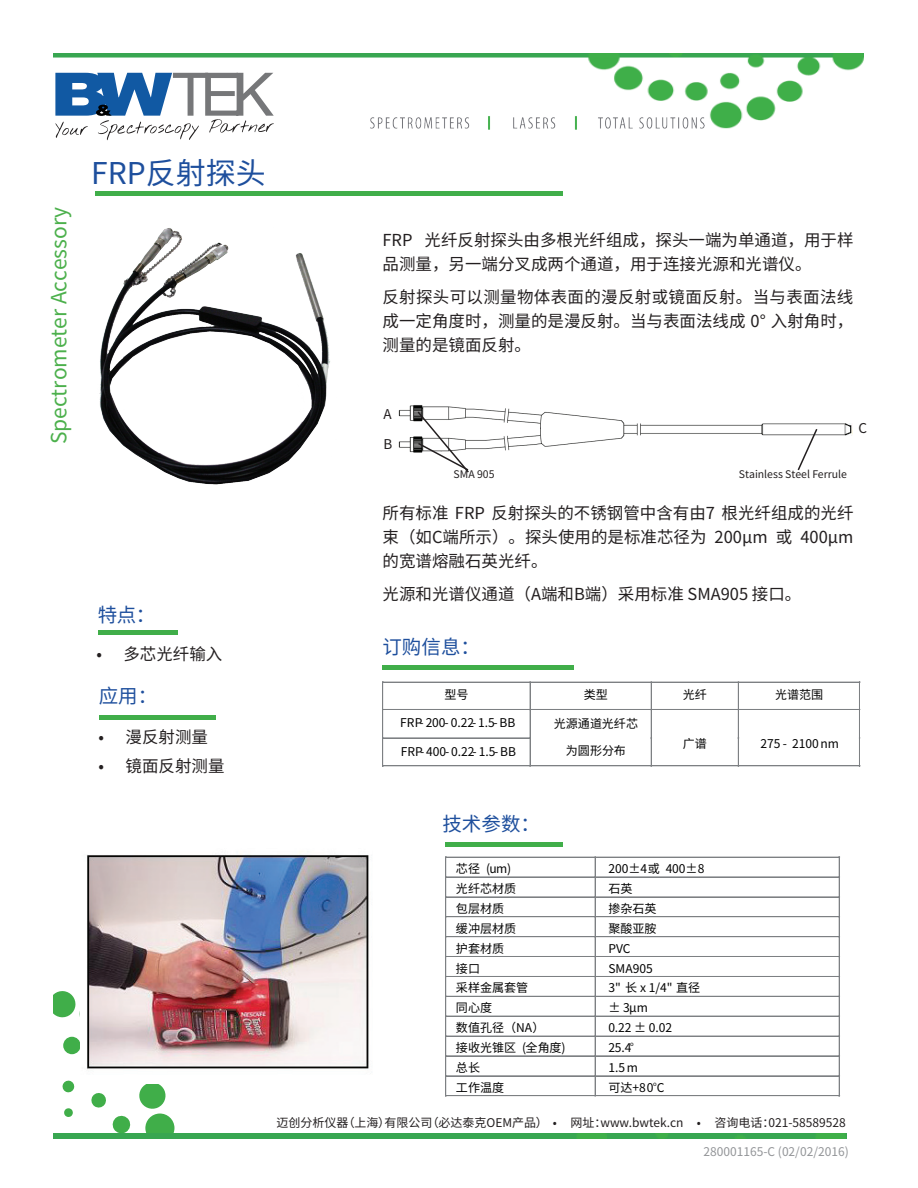
<style>
.page{position:relative;width:918px;height:1188px;background:#fff}
.page>*{position:absolute;margin:0;border:0;box-sizing:border-box;transform-origin:0 0}
.t1{font:30px "Source Han Sans CN";color:#1e4f9d}
.t2{font:21px "Source Han Sans CN";color:#4cb04c}
.t3{font:19.5px "Source Han Sans CN";letter-spacing:.005em;color:#1e4f9d}
.t4{font:16.5px/24px "Source Han Sans CN";color:#231f20;text-align:justify}
.t5{font:13.5px "Source Han Sans CN";color:#231f20}
.t6{font:12px "Source Han Sans CN";color:#030303}
.t7{font:12px "Source Han Sans CN";color:#231f20}
.t8{font:12px "Source Han Sans CN";color:#939598}
.t9{font:10.5px "Source Han Sans CN";color:#231f20}
.t10{font:6px "Source Han Sans CN";color:#030303}
</style>
<div class="page">
<div style="left:99px;top:715px;width:117px;height:5px;background:#40ae49"></div>
<div style="left:98px;top:630px;width:80px;height:5px;background:#40ae49"></div>
<svg style="left:63px;top:1037px;width:18px;height:17px"></svg>
<svg style="left:62px;top:1039px;width:113px;height:95px"></svg>
<svg style="left:53px;top:991px;width:27px;height:27px"></svg>
<img style="left:53px;top:1134px;width:793px;height:5px">
<img style="left:54px;top:54px;width:810px;height:75px">
<img style="left:274px;top:112px;width:431px;height:17px">
<div style="left:95px;top:191px;width:468px;height:5px;background:#40ae49"></div>
<div style="left:445px;top:842px;width:117px;height:5px;background:#40ae49"></div>
<div style="left:382px;top:665px;width:192px;height:5px;background:#40ae49"></div>
<img style="left:81px;top:851px;width:288px;height:232px">
<img style="left:99px;top:228px;width:231px;height:257px">
<svg style="left:845px;top:423px;width:7px;height:12px"></svg>
<img style="left:398px;top:405px;width:447px;height:48px">
<svg style="left:416px;top:410px;width:54px;height:63px"></svg>
<svg style="left:796px;top:427px;width:23px;height:44px"></svg>
<hr style="left:446px;top:857px;width:149px;height:1px;background:#7d8083">
<hr style="left:595px;top:857px;width:244px;height:1px;background:#7d8083">
<hr style="left:446px;top:877px;width:149px;height:1px;background:#7d8083">
<hr style="left:595px;top:877px;width:244px;height:1px;background:#7d8083">
<hr style="left:446px;top:897px;width:149px;height:1px;background:#7d8083">
<hr style="left:595px;top:897px;width:244px;height:1px;background:#7d8083">
<hr style="left:446px;top:917px;width:149px;height:1px;background:#7d8083">
<hr style="left:446px;top:916px;width:149px;height:1px;background:#7d8083">
<hr style="left:595px;top:917px;width:244px;height:1px;background:#7d8083">
<hr style="left:595px;top:916px;width:244px;height:1px;background:#7d8083">
<hr style="left:446px;top:937px;width:149px;height:1px;background:#7d8083">
<hr style="left:446px;top:936px;width:149px;height:1px;background:#7d8083">
<hr style="left:595px;top:937px;width:244px;height:1px;background:#7d8083">
<hr style="left:595px;top:936px;width:244px;height:1px;background:#7d8083">
<hr style="left:446px;top:956px;width:149px;height:1px;background:#7d8083">
<hr style="left:595px;top:956px;width:244px;height:1px;background:#7d8083">
<hr style="left:446px;top:976px;width:149px;height:1px;background:#7d8083">
<hr style="left:595px;top:976px;width:244px;height:1px;background:#7d8083">
<hr style="left:446px;top:996px;width:149px;height:1px;background:#7d8083">
<hr style="left:595px;top:996px;width:244px;height:1px;background:#7d8083">
<hr style="left:446px;top:1016px;width:149px;height:1px;background:#7d8083">
<hr style="left:595px;top:1016px;width:244px;height:1px;background:#7d8083">
<hr style="left:446px;top:1036px;width:149px;height:1px;background:#7d8083">
<hr style="left:595px;top:1036px;width:244px;height:1px;background:#7d8083">
<hr style="left:446px;top:1056px;width:149px;height:1px;background:#7d8083">
<hr style="left:595px;top:1056px;width:244px;height:1px;background:#7d8083">
<hr style="left:446px;top:1076px;width:149px;height:1px;background:#7d8083">
<hr style="left:595px;top:1076px;width:244px;height:1px;background:#7d8083">
<svg style="left:445px;top:857px;width:2px;height:240px"></svg>
<hr style="left:446px;top:1096px;width:149px;height:1px;background:#7d8083">
<hr style="left:446px;top:1095px;width:149px;height:1px;background:#7d8083">
<svg style="left:595px;top:858px;width:1px;height:237px"></svg>
<hr style="left:595px;top:1096px;width:244px;height:1px;background:#7d8083">
<hr style="left:595px;top:1095px;width:244px;height:1px;background:#7d8083">
<svg style="left:839px;top:857px;width:1px;height:240px"></svg>
<hr style="left:383px;top:682px;width:147px;height:1px;background:#7d8083">
<hr style="left:530px;top:682px;width:121px;height:1px;background:#7d8083">
<hr style="left:652px;top:682px;width:86px;height:1px;background:#7d8083">
<hr style="left:739px;top:682px;width:120px;height:1px;background:#7d8083">
<hr style="left:383px;top:709px;width:147px;height:1px;background:#7d8083">
<hr style="left:530px;top:709px;width:121px;height:1px;background:#7d8083">
<hr style="left:652px;top:709px;width:86px;height:1px;background:#7d8083">
<hr style="left:739px;top:709px;width:120px;height:1px;background:#7d8083">
<hr style="left:383px;top:738px;width:147px;height:1px;background:#7d8083">
<svg style="left:382px;top:682px;width:2px;height:85px"></svg>
<hr style="left:383px;top:766px;width:147px;height:1px;background:#7d8083">
<svg style="left:530px;top:683px;width:1px;height:83px"></svg>
<hr style="left:530px;top:766px;width:121px;height:1px;background:#7d8083">
<svg style="left:651px;top:682px;width:1px;height:85px"></svg>
<hr style="left:652px;top:766px;width:86px;height:1px;background:#7d8083">
<svg style="left:738px;top:682px;width:1px;height:85px"></svg>
<hr style="left:739px;top:766px;width:120px;height:1px;background:#7d8083">
<svg style="left:859px;top:682px;width:1px;height:85px"></svg>
<svg style="left:55px;top:73px;width:219px;height:67px"></svg>
<p class="t2" style="left:47px;top:444px;width:239px;rotate:-90deg">Spectrometer Accessory</p>
<h1 class="t1" style="left:91px;top:156px;width:176px">FRP反射探头</h1>
<p class="t4" style="left:382px;top:228px;width:473px">FRP 光纤反射探头由多根光纤组成，探头一端为单通道，用于样品测量，另一端分叉成两个通道，用于连接光源和光谱仪。</p>
<p class="t4" style="left:382px;top:285px;width:472px">反射探头可以测量物体表面的漫反射或镜面反射。当与表面法线成一定角度时，测量的是漫反射。当与表面法线成 0° 入射角时，测量的是镜面反射。</p>
<p class="t3" style="left:98px;top:604px;width:59px">特点：</p>
<p class="t4" style="left:96px;top:642px;width:127px">• 多芯光纤输入</p>
<p class="t3" style="left:99px;top:685px;width:60px">应用：</p>
<p class="t4" style="left:99px;top:726px;width:111px">• 漫反射测量</p>
<p class="t4" style="left:99px;top:754px;width:127px">• 镜面反射测量</p>
<p class="t5" style="left:383px;top:406px;width:10px">A</p>
<p class="t5" style="left:383px;top:436px;width:10px">B</p>
<p class="t5" style="left:859px;top:421px;width:10px">C</p>
<p class="t9" style="left:454px;top:468px;width:42px">SMA 905</p>
<p class="t9" style="left:739px;top:468px;width:110px">Stainless Steel Ferrule</p>
<p class="t4" style="left:382px;top:501px;width:473px">所有标准 FRP 反射探头的不锈钢管中含有由7 根光纤组成的光纤束（如C端所示）。探头使用的是标准芯径为 200µm 或 400µm的宽谱熔融石英光纤。</p>
<p class="t4" style="left:382px;top:582px;width:420px">光源和光谱仪通道（A端和B端）采用标准 SMA905 接口。</p>
<p class="t3" style="left:382px;top:635px;width:99px">订购信息：</p>
<p class="t6" style="left:445px;top:688px;width:26px">型号</p>
<p class="t6" style="left:584px;top:688px;width:26px">类型</p>
<p class="t6" style="left:683px;top:688px;width:26px">光纤</p>
<p class="t6" style="left:775px;top:688px;width:50px">光谱范围</p>
<p class="t6" style="left:400px;top:716px;width:117px">FRP- 200- 0.22- 1.5- BB</p>
<p class="t6" style="left:554px;top:717px;width:86px">光源通道光纤芯</p>
<p class="t6" style="left:566px;top:744px;width:62px">为圆形分布</p>
<p class="t6" style="left:683px;top:737px;width:26px">广谱</p>
<p class="t6" style="left:761px;top:737px;width:80px">275 - 2100nm</p>
<p class="t6" style="left:401px;top:745px;width:117px">FRP- 400- 0.22- 1.5- BB</p>
<p class="t3" style="left:442px;top:813px;width:99px">技术参数：</p>
<p class="t6" style="left:456px;top:862px;width:57px">芯径 (um)</p>
<p class="t6" style="left:608px;top:862px;width:97px">200±4或 400±8</p>
<p class="t6" style="left:456px;top:882px;width:62px">光纤芯材质</p>
<p class="t6" style="left:608px;top:882px;width:26px">石英</p>
<p class="t6" style="left:456px;top:902px;width:50px">包层材质</p>
<p class="t6" style="left:608px;top:902px;width:50px">掺杂石英</p>
<p class="t6" style="left:456px;top:922px;width:62px">缓冲层材质</p>
<p class="t6" style="left:608px;top:922px;width:50px">聚酸亚胺</p>
<p class="t6" style="left:456px;top:942px;width:50px">护套材质</p>
<p class="t6" style="left:608px;top:942px;width:24px">PVC</p>
<p class="t6" style="left:456px;top:961px;width:26px">接口</p>
<p class="t6" style="left:608px;top:961px;width:46px">SMA905</p>
<p class="t6" style="left:456px;top:981px;width:74px">采样金属套管</p>
<p class="t6" style="left:608px;top:981px;width:93px">3" 长 x 1/4" 直径</p>
<p class="t6" style="left:456px;top:1001px;width:38px">同心度</p>
<p class="t6" style="left:608px;top:1001px;width:41px">± 3µm</p>
<p class="t6" style="left:456px;top:1021px;width:90px">数值孔径（NA）</p>
<p class="t6" style="left:608px;top:1021px;width:65px">0.22 ± 0.02</p>
<p class="t6" style="left:456px;top:1041px;width:111px">接收光锥区 (全角度)</p>
<p class="t6" style="left:608px;top:1041px;width:25px">25.4</p>
<p class="t10" style="left:630px;top:1041px;width:5px">o</p>
<p class="t6" style="left:456px;top:1061px;width:26px">总长</p>
<p class="t6" style="left:608px;top:1061px;width:31px">1.5m</p>
<p class="t6" style="left:456px;top:1081px;width:50px">工作温度</p>
<p class="t6" style="left:608px;top:1081px;width:57px">可达+80 C</p>
<p class="t10" style="left:653px;top:1080px;width:5px">o</p>
<p class="t7" style="left:276px;top:1116px;width:571px">迈创分析仪器（上海）有限公司（必达泰克OEM产品） • 网址：www.bwtek.cn • 咨询电话：021-58589528</p>
<p class="t8" style="left:703px;top:1145px;width:147px">280001165-C (02/02/2016)</p>
</div>
